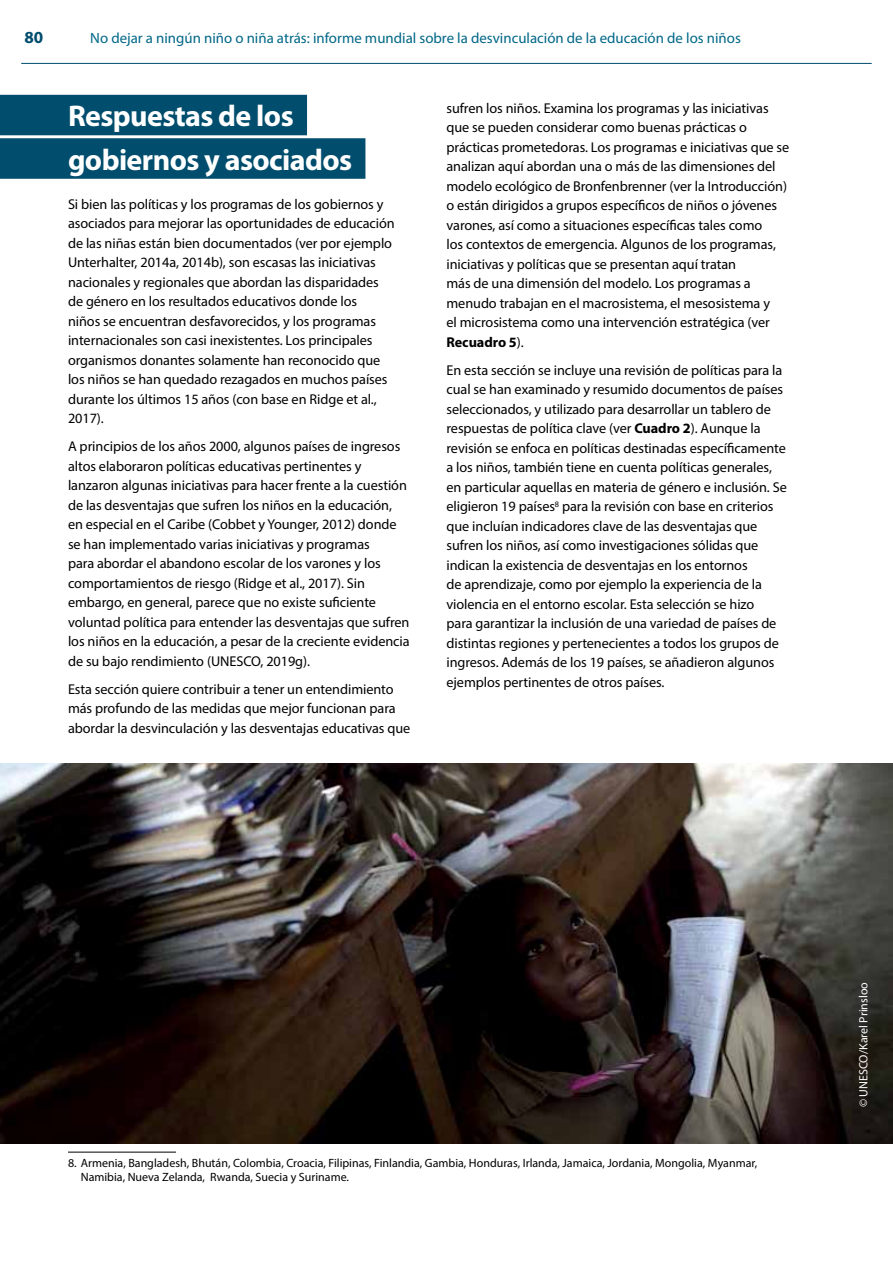
<style>
.page{position:relative;width:893px;height:1263px;background:#fff}
.page>*{position:absolute;margin:0;border:0;box-sizing:border-box;transform-origin:0 0}
.t1{font:700 30px/43.5px "Myriad Pro";letter-spacing:-.02em;color:#fff}
.t2{font:700 16.95px "Myriad Pro";color:#004d6d}
.t3{font:14.85px "Myriad Pro";color:#006787}
.t4{font:14.25px/19.5px "Myriad Pro";letter-spacing:-.005em;color:#000}
.t5{font:12px/14.4px "Myriad Pro";color:#000}
.t6{font:12px "Myriad Pro";color:#fff}
.s1{font-weight:700}
</style>
<div class="page">
<hr style="left:21px;top:63px;width:851px;height:1px;background:#004d6d">
<img style="left:0;top:763px;width:893px;height:380px">
<div style="left:0;top:95px;width:307px;height:40px;background:#004d6d"></div>
<div style="left:0;top:138px;width:365px;height:41px;background:#004d6d"></div>
<hr style="left:68px;top:1152px;width:108px;height:1px;background:#000">
<p class="t2" style="left:24px;top:26px;width:20px">80</p>
<p class="t3" style="left:90px;top:28px;width:652px">No dejar a ningún niño o niña atrás: informe mundial sobre la desvinculación de la educación de los niños</p>
<h1 class="t1" style="left:68px;top:93px;width:286px">Respuestas de los gobiernos y asociados</h1>
<p class="t4" style="left:68px;top:194px;width:328px">Si bien las políticas y los programas de los gobiernos y asociados para mejorar las oportunidades de educación de las niñas están bien documentados (ver por ejemplo Unterhalter, 2014a, 2014b), son escasas las iniciativas nacionales y regionales que abordan las disparidades de género en los resultados educativos donde los<br>niños se encuentran desfavorecidos, y los programas internacionales son casi inexistentes. Los principales organismos donantes solamente han reconocido que los niños se han quedado rezagados en muchos países durante los últimos 15 años (con base en Ridge et al., 2017).</p>
<p class="t4" style="left:68px;top:436px;width:343px">A principios de los años 2000, algunos países de ingresos altos elaboraron políticas educativas pertinentes y lanzaron algunas iniciativas para hacer frente a la cuestión de las desventajas que sufren los niños en la educación, en especial en el Caribe (Cobbet y Younger, 2012) donde se han implementado varias iniciativas y programas<br>para abordar el abandono escolar de los varones y los comportamientos de riesgo (Ridge et al., 2017). Sin embargo, en general, parece que no existe suficiente voluntad política para entender las desventajas que sufren los niños en la educación, a pesar de la creciente evidencia de su bajo rendimiento (UNESCO, 2019g).</p>
<p class="t4" style="left:68px;top:679px;width:344px">Esta sección quiere contribuir a tener un entendimiento más profundo de las medidas que mejor funcionan para abordar la desvinculación y las desventajas educativas que</p>
<p class="t4" style="left:446px;top:98px;width:344px">sufren los niños. Examina los programas y las iniciativas que se pueden considerar como buenas prácticas o prácticas prometedoras. Los programas e iniciativas que se analizan aquí abordan una o más de las dimensiones del modelo ecológico de Bronfenbrenner (ver la Introducción) o están dirigidos a grupos específicos de niños o jóvenes varones, así como a situaciones específicas tales como<br>los contextos de emergencia. Algunos de los programas, iniciativas y políticas que se presentan aquí tratan<br>más de una dimensión del modelo. Los programas a menudo trabajan en el macrosistema, el mesosistema y<br>el microsistema como una intervención estratégica (ver <span class="s1">Recuadro 5</span>).</p>
<p class="t4" style="left:446px;top:360px;width:342px">En esta sección se incluye una revisión de políticas para la cual se han examinado y resumido documentos de países seleccionados, y utilizado para desarrollar un tablero de respuestas de política clave (ver <span class="s1">Cuadro 2</span>). Aunque la revisión se enfoca en políticas destinadas específicamente a los niños, también tiene en cuenta políticas generales, en particular aquellas en materia de género e inclusión. Se eligieron 19 países<sup>8</sup> para la revisión con base en criterios que incluían indicadores clave de las desventajas que sufren los niños, así como investigaciones sólidas que indican la existencia de desventajas en los entornos<br>de aprendizaje, como por ejemplo la experiencia de la violencia en el entorno escolar. Esta selección se hizo<br>para garantizar la inclusión de una variedad de países de distintas regiones y pertenecientes a todos los grupos de ingresos. Además de los 19 países, se añadieron algunos ejemplos pertinentes de otros países.</p>
<p class="t5" style="left:81px;top:1155px;width:678px;text-indent:-13px">8. Armenia, Bangladesh, Bhután, Colombia, Croacia, Filipinas, Finlandia, Gambia, Honduras, Irlanda, Jamaica, Jordania, Mongolia, Myanmar,<br>Namibia, Nueva Zelanda, Rwanda, Suecia y Suriname.</p>
<p class="t6" style="left:856px;top:1107px;width:127px;rotate:-90deg">© UNESCO/Karel Prinsloo</p>
</div>
